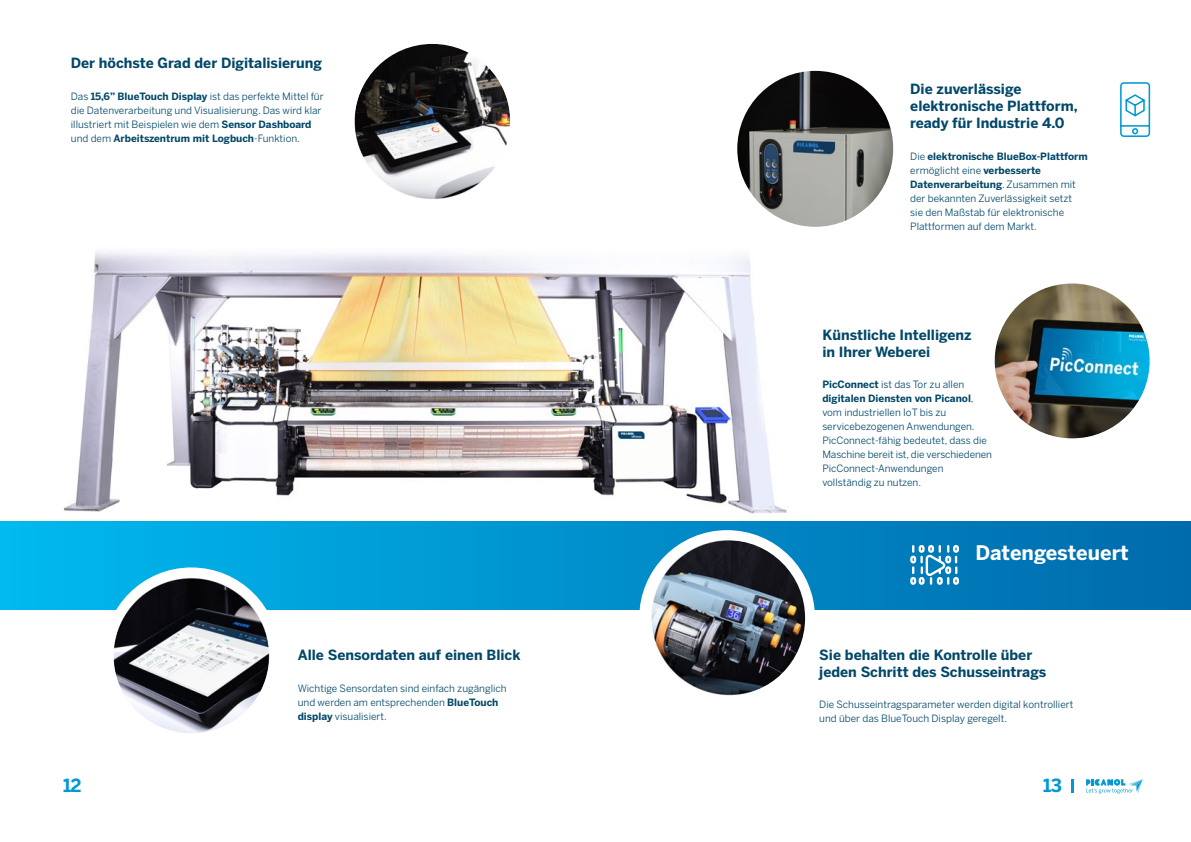
<style>
.page{position:relative;width:1191px;height:842px;background:#fff}
.page>*{position:absolute;margin:0;border:0;box-sizing:border-box;transform-origin:0 0}
.t1{font:700 20px "Benton Sans";color:#fff}
.t2{font:700 18px "Benton Sans";color:#0099d4}
.t3{font:700 14px/16.8px "Benton Sans";color:#004768}
.t4{font:10px/14px "Benton Sans";color:#004768}
.s1{font-weight:700}
</style>
<div class="page">
<div style="left:0;top:521px;width:1191px;height:88px;background:linear-gradient(to right,#00b8ee,#0069ac)"></div>
<svg style="left:910px;top:545px;width:49px;height:40px"></svg>
<svg style="left:1120px;top:82px;width:30px;height:55px"></svg>
<img style="left:64px;top:175px;width:736px;height:339px">
<div style="left:103px;top:567px;width:176px;height:176px;background:#fff;border-radius:50%"></div>
<div style="left:639px;top:530px;width:176px;height:176px;background:#fff;border-radius:50%"></div>
<img style="left:354px;top:44px;width:156px;height:156px;border-radius:78px">
<img style="left:649px;top:540px;width:156px;height:156px;border-radius:78px">
<img style="left:113px;top:577px;width:156px;height:156px;border-radius:78px">
<img style="left:737px;top:71px;width:156px;height:156px;border-radius:78px">
<img style="left:994px;top:283px;width:155px;height:155px;border-radius:77px">
<svg style="left:1086px;top:779px;width:56px;height:15px"></svg>
<svg style="left:1071px;top:779px;width:2px;height:13px"></svg>
<h3 class="t3" style="left:71px;top:55px;width:253px">Der höchste Grad der Digitalisierung</h3>
<p class="t4" style="left:71px;top:90px;width:254px">Das <span class="s1">15,6” BlueTouch Display</span> ist das perfekte Mittel für die Datenverarbeitung und Visualisierung. Das wird klar illustriert mit Beispielen wie dem <span class="s1">Sensor Dashboard </span>und dem <span class="s1">Arbeitszentrum mit Logbuch</span>-Funktion.</p>
<h3 class="t3" style="left:298px;top:647px;width:224px">Alle Sensordaten auf einen Blick</h3>
<p class="t4" style="left:298px;top:682px;width:210px">Wichtige Sensordaten sind einfach zugänglich und werden am entsprechenden <span class="s1">BlueTouch display</span> visualisiert.</p>
<h3 class="t3" style="left:910px;top:81px;width:169px">Die zuverlässige elektronische Plattform, ready für Industrie 4.0</h3>
<p class="t4" style="left:910px;top:150px;width:179px">Die <span class="s1">elektronische BlueBox-Plattform </span>ermöglicht eine <span class="s1">verbesserte Datenverarbeitung</span>. Zusammen mit der bekannten Zuverlässigkeit setzt<br>sie den Maßstab für elektronische Plattformen auf dem Markt.</p>
<h3 class="t3" style="left:822px;top:327px;width:151px">Künstliche Intelligenz in Ihrer Weberei</h3>
<p class="t4" style="left:822px;top:378px;width:171px"><span class="s1">PicConnect</span> ist das Tor zu allen <span class="s1">digitalen Diensten von Picanol</span>, vom industriellen IoT bis zu servicebezogenen Anwendungen.<br>PicConnect-fähig bedeutet, dass die<br>Maschine bereit ist, die verschiedenen<br>PicConnect-Anwendungen vollständig zu nutzen.</p>
<h1 class="t1" style="left:975px;top:541px;width:155px">Datengesteuert</h1>
<h3 class="t3" style="left:819px;top:647px;width:228px">Sie behalten die Kontrolle über jeden Schritt des Schusseintrags</h3>
<p class="t4" style="left:819px;top:698px;width:256px">Die Schusseintragsparameter werden digital kontrolliert und über das BlueTouch Display geregelt.</p>
<h2 class="t2" style="left:63px;top:775px;width:20px">12</h2>
<h2 class="t2" style="left:1043px;top:775px;width:20px">13</h2>
</div>
